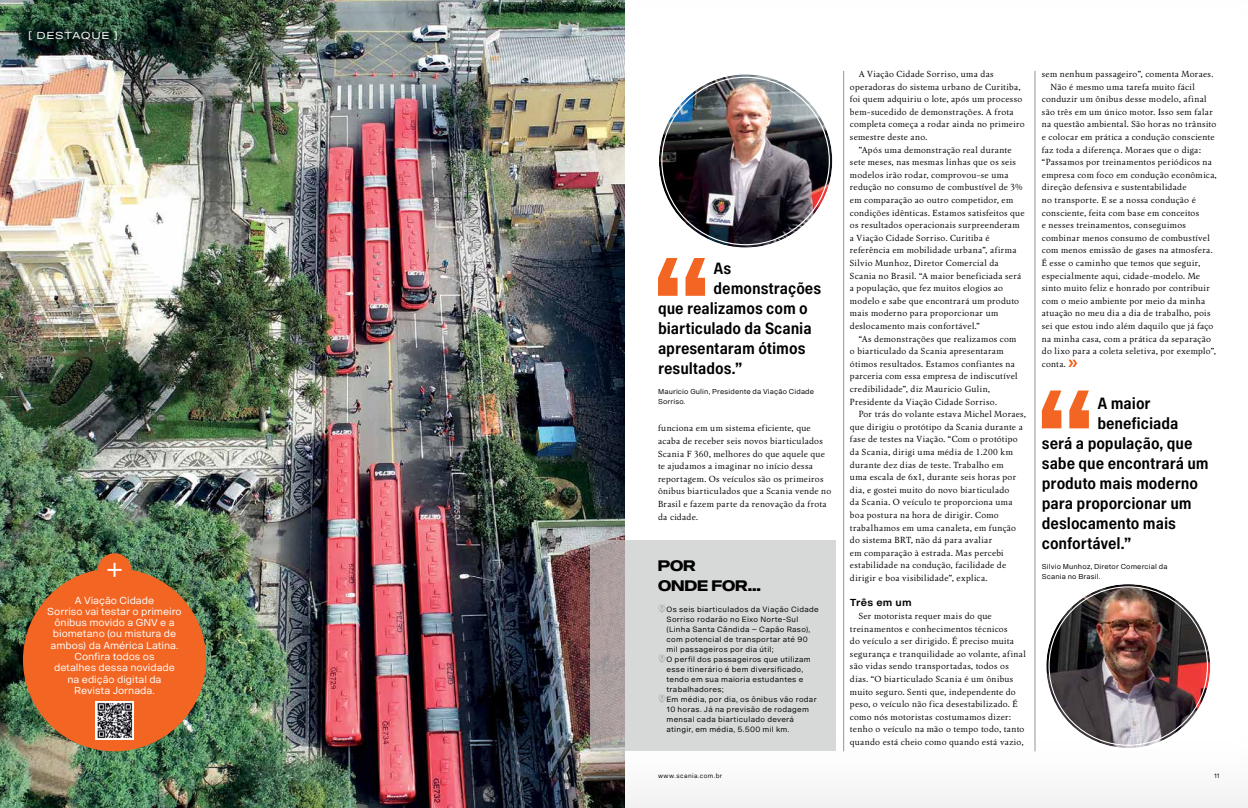
<style>
.page{position:relative;width:1248px;height:808px;background:#fff}
.page>*{position:absolute;margin:0;border:0;box-sizing:border-box;transform-origin:0 0}
.t1{font:700 16px "Scania Sans Condensed V2";letter-spacing:-.005em;color:#000}
.t2{font:700 15px/20px "Scania Sans Headline V2";letter-spacing:.015em;color:#000}
.t3{font:10px/11.3px "Scania Sans V2";letter-spacing:-.005em;color:#fff;text-align:center}
.t4{font:10px "Scania Sans Headline V2";color:#fff}
.t5{font:700 10px "Scania Sans V2";letter-spacing:.03em;color:#000}
.t6{font:8.7px/12.6px "Nordling EC";letter-spacing:.04em;color:#000}
.t7{font:7.5px/10px "Scania Sans V2";letter-spacing:.035em;color:#000}
.t8{font:7px/10px "Scania Sans V2";letter-spacing:.02em;color:#000}
.t9{font:6.2px "Scania Sans V2";letter-spacing:.075em;color:#000;scale:.95 1}
</style>
<div class="page">
<svg style="left:1041px;top:390px;width:47px;height:38px"></svg>
<img style="left:1046px;top:584px;width:163px;height:164px;border-radius:82px">
<img style="left:0;top:0;width:624px;height:808px">
<svg style="left:590px;top:540px;width:245px;height:211px;background:#d0d0cf"></svg>
<svg style="left:658px;top:604px;width:8px;height:8px"></svg>
<svg style="left:658px;top:654px;width:8px;height:8px"></svg>
<svg style="left:658px;top:694px;width:8px;height:8px"></svg>
<div style="left:23px;top:568px;width:183px;height:183px;background:#f26522;border-radius:50%"></div>
<img style="left:95px;top:702px;width:39px;height:37px">
<div style="left:98px;top:553px;width:33px;height:34px;background:#f26522;border-radius:50%"></div>
<svg style="left:107px;top:563px;width:15px;height:14px"></svg>
<svg style="left:658px;top:258px;width:47px;height:38px"></svg>
<img style="left:659px;top:74px;width:173px;height:174px;border-radius:87px">
<div style="left:655px;top:71px;width:180px;height:180px;border:4px solid #fff;border-radius:50%"></div>
<svg style="left:1068px;top:360px;width:9px;height:7px"></svg>
<hr style="left:843px;top:71px;width:1px;height:680px;background:#939598">
<hr style="left:1034px;top:71px;width:1px;height:680px;background:#939598">
<p class="t4" style="left:28px;top:30px;width:73px">[ DESTAQUE</p>
<p class="t4" style="left:114px;top:30px;width:5px">]</p>
<p class="t3" style="left:47px;top:594px;width:136px">A Viação Cidade<br>Sorriso vai testar o primeiro ônibus movido a GNV e a biometano (ou mistura de ambos) da América Latina.<br>Confira todos os<br>detalhes dessa novidade na edição digital da<br>Revista Jornada.</p>
<h1 class="t1" style="left:713px;top:258px;width:19px">As</h1>
<h1 class="t1" style="left:713px;top:278px;width:109px">demonstrações</h1>
<h1 class="t1" style="left:658px;top:298px;width:151px">que realizamos com o</h1>
<h1 class="t1" style="left:658px;top:318px;width:155px">biarticulado da Scania</h1>
<h1 class="t1" style="left:658px;top:338px;width:149px">apresentaram ótimos</h1>
<h1 class="t1" style="left:658px;top:358px;width:86px">resultados.”</h1>
<p class="t8" style="left:658px;top:386px;width:158px">Mauricio Gulin, Presidente da Viação Cidade<br>Sorriso.</p>
<p class="t6" style="left:658px;top:422px;width:175px">funciona em um sistema eficiente, que acaba de receber seis novos biarticulados Scania F 360, melhores do que aquele que te ajudamos a imaginar no início dessa reportagem. Os veículos são os primeiros ônibus biarticulados que a Scania vende no Brasil e fazem parte da renovação da frota da cidade.</p>
<h2 class="t2" style="left:658px;top:555px;width:104px">POR<br>ONDE FOR...</h2>
<p class="t7" style="left:666px;top:605px;width:154px">Os seis biarticulados da Viação Cidade Sorriso rodarão no Eixo Norte-Sul (Linha Santa Cândida – Capão Raso), com potencial de transportar até 90 mil passageiros por dia útil;<br>O perfil dos passageiros que utilizam esse itinerário é bem diversificado, tendo em sua maioria estudantes e trabalhadores;<br>Em média, por dia, os ônibus vão rodar 10 horas. Já na previsão de rodagem mensal cada biarticulado deverá atingir, em média, 5.500 mil km.</p>
<p class="t6" style="left:858px;top:68px;width:137px">A Viação Cidade Sorriso, uma das</p>
<p class="t6" style="left:849px;top:81px;width:172px">operadoras do sistema urbano de Curitiba,</p>
<p class="t6" style="left:849px;top:93px;width:174px">foi quem adquiriu o lote, após um processo</p>
<p class="t6" style="left:849px;top:106px;width:165px">bem-sucedido de demonstrações. A frota</p>
<p class="t6" style="left:849px;top:118px;width:176px">completa começa a rodar ainda no primeiro</p>
<p class="t6" style="left:849px;top:131px;width:79px">semestre deste ano.</p>
<p class="t6" style="left:858px;top:144px;width:154px">”Após uma demonstração real durante</p>
<p class="t6" style="left:849px;top:156px;width:167px">sete meses, nas mesmas linhas que os seis</p>
<p class="t6" style="left:849px;top:169px;width:160px">modelos irão rodar, comprovou-se uma</p>
<p class="t6" style="left:849px;top:181px;width:174px">redução no consumo de combustível de 3%</p>
<p class="t6" style="left:849px;top:194px;width:165px">em comparação ao outro competidor, em</p>
<p class="t6" style="left:849px;top:206px;width:176px">condições idênticas. Estamos satisfeitos que</p>
<p class="t6" style="left:849px;top:219px;width:171px">os resultados operacionais surpreenderam</p>
<p class="t6" style="left:849px;top:232px;width:141px">a Viação Cidade Sorriso. Curitiba é</p>
<p class="t6" style="left:849px;top:244px;width:168px">referência em mobilidade urbana”, afirma</p>
<p class="t6" style="left:849px;top:257px;width:150px">Silvio Munhoz, Diretor Comercial da</p>
<p class="t6" style="left:849px;top:269px;width:173px">Scania no Brasil. “A maior beneficiada será</p>
<p class="t6" style="left:849px;top:282px;width:155px">a população, que fez muitos elogios ao</p>
<p class="t6" style="left:849px;top:295px;width:171px">modelo e sabe que encontrará um produto</p>
<p class="t6" style="left:849px;top:307px;width:150px">mais moderno para proporcionar um</p>
<p class="t6" style="left:849px;top:320px;width:132px">deslocamento mais confortável.”</p>
<p class="t6" style="left:858px;top:332px;width:159px">“As demonstrações que realizamos com</p>
<p class="t6" style="left:849px;top:345px;width:155px">o biarticulado da Scania apresentaram</p>
<p class="t6" style="left:849px;top:358px;width:166px">ótimos resultados. Estamos confiantes na</p>
<p class="t6" style="left:849px;top:370px;width:169px">parceria com essa empresa de indiscutível</p>
<p class="t6" style="left:849px;top:383px;width:141px">credibilidade”, diz Mauricio Gulin,</p>
<p class="t6" style="left:849px;top:395px;width:148px">Presidente da Viação Cidade Sorriso.</p>
<p class="t6" style="left:858px;top:408px;width:169px">Por trás do volante estava Michel Moraes,</p>
<p class="t6" style="left:849px;top:421px;width:174px">que dirigiu o protótipo da Scania durante a</p>
<p class="t6" style="left:849px;top:433px;width:169px">fase de testes na Viação. “Com o protótipo</p>
<p class="t6" style="left:849px;top:446px;width:164px">da Scania, dirigi uma média de 1.200 km</p>
<p class="t6" style="left:849px;top:458px;width:155px">durante dez dias de teste. Trabalho em</p>
<p class="t6" style="left:849px;top:471px;width:168px">uma escala de 6x1, durante seis horas por</p>
<p class="t6" style="left:849px;top:484px;width:161px">dia, e gostei muito do novo biarticulado</p>
<p class="t6" style="left:849px;top:496px;width:164px">da Scania. O veículo te proporciona uma</p>
<p class="t6" style="left:849px;top:509px;width:150px">boa postura na hora de dirigir. Como</p>
<p class="t6" style="left:849px;top:521px;width:168px">trabalhamos em uma canaleta, em função</p>
<p class="t6" style="left:849px;top:534px;width:144px">do sistema BRT, não dá para avaliar</p>
<p class="t6" style="left:849px;top:547px;width:155px">em comparação à estrada. Mas percebi</p>
<p class="t6" style="left:849px;top:559px;width:158px">estabilidade na condução, facilidade de</p>
<p class="t6" style="left:849px;top:572px;width:139px">dirigir e boa visibilidade”, explica.</p>
<p class="t5" style="left:849px;top:597px;width:63px">Três em um</p>
<p class="t6" style="left:849px;top:610px;width:177px;text-indent:9px">Ser motorista requer mais do que treinamentos e conhecimentos técnicos<br>do veículo a ser dirigido. É preciso muita segurança e tranquilidade ao volante, afinal são vidas sendo transportadas, todos os dias. “O biarticulado Scania é um ônibus muito seguro. Senti que, independente do peso, o veículo não fica desestabilizado. É como nós motoristas costumamos dizer: tenho o veículo na mão o tempo todo, tanto quando está cheio como quando está vazio,</p>
<p class="t6" style="left:1041px;top:68px;width:173px">sem nenhum passageiro”, comenta Moraes.</p>
<p class="t6" style="left:1050px;top:81px;width:146px">Não é mesmo uma tarefa muito fácil</p>
<p class="t6" style="left:1041px;top:93px;width:166px">conduzir um ônibus desse modelo, afinal</p>
<p class="t6" style="left:1041px;top:106px;width:172px">são três em um único motor. Isso sem falar</p>
<p class="t6" style="left:1041px;top:118px;width:176px">na questão ambiental. São horas no trânsito</p>
<p class="t6" style="left:1041px;top:131px;width:174px">e colocar em prática a condução consciente</p>
<p class="t6" style="left:1041px;top:144px;width:160px">faz toda a diferença. Moraes que o diga:</p>
<p class="t6" style="left:1041px;top:156px;width:172px">“Passamos por treinamentos periódicos na</p>
<p class="t6" style="left:1041px;top:169px;width:176px">empresa com foco em condução econômica,</p>
<p class="t6" style="left:1041px;top:181px;width:146px">direção defensiva e sustentabilidade</p>
<p class="t6" style="left:1041px;top:194px;width:155px">no transporte. E se a nossa condução é</p>
<p class="t6" style="left:1041px;top:207px;width:159px">consciente, feita com base em conceitos</p>
<p class="t6" style="left:1041px;top:219px;width:146px">e nesses treinamentos, conseguimos</p>
<p class="t6" style="left:1041px;top:232px;width:169px">combinar menos consumo de combustível</p>
<p class="t6" style="left:1041px;top:244px;width:172px">com menos emissão de gases na atmosfera.</p>
<p class="t6" style="left:1041px;top:257px;width:160px">É esse o caminho que temos que seguir,</p>
<p class="t6" style="left:1041px;top:269px;width:160px">especialmente aqui, cidade-modelo. Me</p>
<p class="t6" style="left:1041px;top:282px;width:169px">sinto muito feliz e honrado por contribuir</p>
<p class="t6" style="left:1041px;top:295px;width:165px">com o meio ambiente por meio da minha</p>
<p class="t6" style="left:1041px;top:307px;width:170px">atuação no meu dia a dia de trabalho, pois</p>
<p class="t6" style="left:1041px;top:320px;width:173px">sei que estou indo além daquilo que já faço</p>
<p class="t6" style="left:1041px;top:332px;width:170px">na minha casa, com a prática da separação</p>
<p class="t6" style="left:1041px;top:345px;width:175px">do lixo para a coleta seletiva, por exemplo”,</p>
<p class="t6" style="left:1041px;top:358px;width:25px">conta.</p>
<h1 class="t1" style="left:1097px;top:394px;width:55px">A maior</h1>
<h1 class="t1" style="left:1097px;top:414px;width:83px">beneficiada</h1>
<h1 class="t1" style="left:1041px;top:434px;width:152px">será a população, que</h1>
<h1 class="t1" style="left:1041px;top:454px;width:168px">sabe que encontrará um</h1>
<h1 class="t1" style="left:1041px;top:474px;width:157px">produto mais moderno</h1>
<h1 class="t1" style="left:1041px;top:494px;width:151px">para proporcionar um</h1>
<h1 class="t1" style="left:1041px;top:514px;width:136px">deslocamento mais</h1>
<h1 class="t1" style="left:1041px;top:534px;width:91px">confortável.”</h1>
<p class="t8" style="left:1041px;top:561px;width:127px">Silvio Munhoz, Diretor Comercial da<br>Scania no Brasil.</p>
<p class="t9" style="left:658px;top:772px;width:69px">www.scania.com.br</p>
<p class="t9" style="left:1213px;top:772px;width:7px">11</p>
</div>
